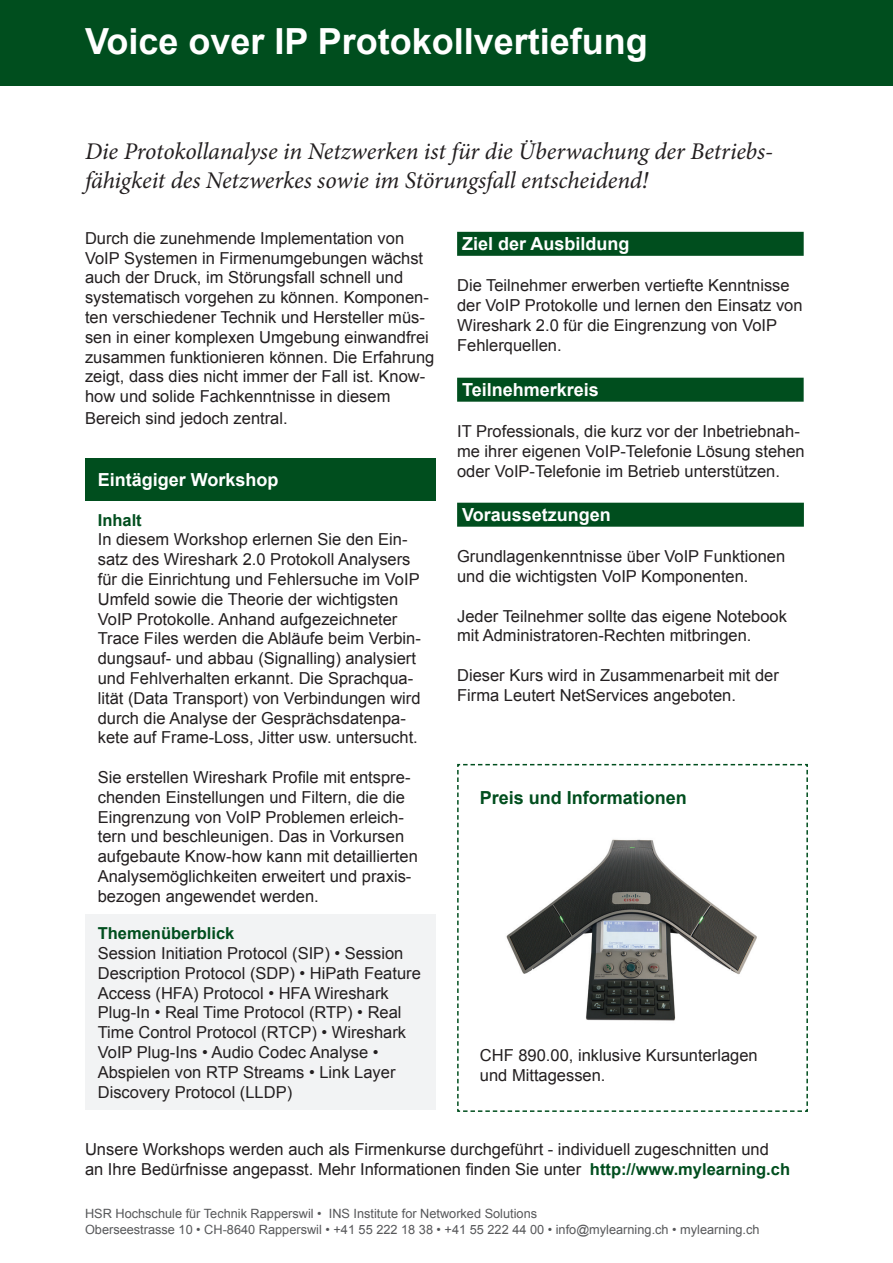
<style>
.page{position:relative;width:893px;height:1263px;background:#fff}
.page>*{position:absolute;margin:0;border:0;box-sizing:border-box;transform-origin:0 0}
.t1{font:700 36px "Arial";color:#fff}
.t2{font:italic 24px "Minion Pro";letter-spacing:-.005em;color:#231f20}
.t3{font:700 18px "Arial";color:#fff}
.t4{font:700 18px "Arial";color:#004e1e}
.t5{font:16.5px/19.8px "Arial";color:#231f20}
.t6{font:700 16.5px "Arial";color:#004e1e}
.t7{font:12.75px/15.3px "Arial";color:#57585a}
</style>
<div class="page">
<div style="left:457px;top:232px;width:347px;height:24px;background:#004e1e"></div>
<div style="left:85px;top:458px;width:351px;height:43px;background:#004e1e"></div>
<div style="left:85px;top:914px;width:351px;height:196px;background:#f2f3f4"></div>
<div style="left:0;top:0;width:893px;height:85px;background:#004e1e"></div>
<svg style="left:457px;top:763px;width:351px;height:349px"></svg>
<img style="left:480px;top:833px;width:303px;height:201px">
<div style="left:457px;top:378px;width:347px;height:24px;background:#004e1e"></div>
<div style="left:457px;top:503px;width:347px;height:24px;background:#004e1e"></div>
<h1 class="t1" style="left:85px;top:18px;width:564px">Voice over IP Protokollvertiefung</h1>
<h2 class="t2" style="left:85px;top:135px;width:690px">Die Protokollanalyse in Netzwerken istfür die Überwachung der Betriebs-</h2>
<h2 class="t2" style="left:85px;top:164px;width:565px">fähigkeit des Netzwerkes sowie im Störungsfall entscheidend!</h2>
<p class="t5" style="left:85px;top:228px;width:340px">Durch die zunehmende Implementation von<br>VoIP Systemen in Firmenumgebungen wächst auch der Druck im, Störungsfall schnell und</p>
<p class="t5" style="left:85px;top:288px;width:345px">systematisch vorgehen zu können. Komponen-</p>
<p class="t5" style="left:85px;top:307px;width:341px">ten verschiedener Technik und Hersteller müs-</p>
<p class="t5" style="left:85px;top:327px;width:345px">sen in einer komplexen Umgebung einwandfrei</p>
<p class="t5" style="left:85px;top:347px;width:351px">zusammen funktionieren können. Die Erfahrung</p>
<p class="t5" style="left:85px;top:387px;width:307px">how und solide Fachkenntnisse in diesem</p>
<p class="t5" style="left:85px;top:367px;width:342px">zeigt, dass dies nicht immer der Fall ist. Know-</p>
<p class="t5" style="left:85px;top:408px;width:204px">Bereich sind jedoch zentral.</p>
<p class="t3" style="left:98px;top:468px;width:182px">Eintägiger Workshop</p>
<p class="t6" style="left:98px;top:509px;width:46px">Inhalt</p>
<p class="t5" style="left:98px;top:550px;width:314px">satz des Wireshark 2.0 Protokoll Analysers</p>
<p class="t5" style="left:98px;top:530px;width:311px">In diesem Workshop erlernen Sie den Ein-</p>
<p class="t5" style="left:98px;top:569px;width:323px">für die Einrichtung und Fehlersuche im VoIP<br>Umfeld sowie die Theorie der wichtigsten<br>VoIP Protokolle. Anhand aufgezeichneter</p>
<p class="t5" style="left:98px;top:649px;width:320px">dungsauf- und abbau (Signalling) analysiert</p>
<p class="t5" style="left:98px;top:629px;width:325px">Trace Files werden die Abläufe beim Verbin-</p>
<p class="t5" style="left:98px;top:668px;width:317px">und Fehlverhalten erkannt. Die Sprachqua-</p>
<p class="t5" style="left:98px;top:688px;width:324px">lität (Data Transport) von Verbindungen wird</p>
<p class="t5" style="left:98px;top:708px;width:310px">durch die Analyse der Gesprächsdatenpa-</p>
<p class="t5" style="left:98px;top:728px;width:322px">kete auf Frame-Loss, Jitter usw. untersucht.</p>
<p class="t5" style="left:98px;top:767px;width:314px">Sie erstellen Wireshark Profile mit entspre-</p>
<p class="t5" style="left:98px;top:787px;width:309px">chenden Einstellungen und Filtern, die die</p>
<p class="t5" style="left:98px;top:807px;width:308px">Eingrenzung von VoIP Problemen erleich-</p>
<p class="t5" style="left:98px;top:847px;width:322px">aufgebaute Know-how kann mit detaillierten</p>
<p class="t5" style="left:98px;top:886px;width:223px">bezogen angewendet werden.</p>
<p class="t5" style="left:98px;top:827px;width:308px">tern und beschleunigen. Das in Vorkursen</p>
<p class="t5" style="left:98px;top:866px;width:315px">Analysemöglichkeiten erweitert und praxis-</p>
<p class="t6" style="left:98px;top:922px;width:138px">Themenüberblick</p>
<p class="t5" style="left:98px;top:943px;width:325px">Session Initiation Protocol (SIP) • Session Description Protocol (SDP) • HiPath Feature Access (HFA) Protocol • HFA Wireshark Plug-In • Real Time Protocol (RTP) • Real Time Control Protocol (RTCP) • Wireshark VoIP Plug-Ins • Audio Codec Analyse • Abspielen von RTP Streams • Link Layer Discovery Protocol (LLDP(</p>
<p class="t3" style="left:462px;top:231px;width:169px">Ziel der Ausbildung</p>
<p class="t5" style="left:457px;top:276px;width:347px">Die Teilnehmer erwerben vertiefte Kenntnisse der VoIP Protokolle und lernen den Einsatz von Wireshark 2.0 für die Eingrenzung von VoIP Fehlerquellen.</p>
<p class="t3" style="left:462px;top:377px;width:138px">Teilnehmerkreis</p>
<p class="t5" style="left:457px;top:422px;width:344px">IT Professionals, die kurz vor der Inbetriebnah-</p>
<p class="t5" style="left:457px;top:461px;width:324px">oder VoIP-Telefonie im Betrieb unterstützen.</p>
<p class="t5" style="left:457px;top:441px;width:349px">me ihrer eigenen VoIP-Telefonie Lösung stehen</p>
<p class="t3" style="left:462px;top:502px;width:150px">Voraussetzungen</p>
<p class="t5" style="left:457px;top:547px;width:330px">Grundlagenkenntnisse über VoIP Funktionen und die wichtigsten VoIP Komponenten.</p>
<p class="t5" style="left:457px;top:606px;width:331px">Jeder Teilnehmer sollte das eigene Notebook mit Administratoren-Rechten mitbringen.</p>
<p class="t5" style="left:457px;top:665px;width:323px">Dieser Kurs wird in Zusammenarbeit mit der<br>Firma Leutert NetServices angeboten.</p>
<p class="t4" style="left:480px;top:785px;width:209px">Preis und Informationen</p>
<p class="t5" style="left:480px;top:1046px;width:279px">CHF 890.00, inklusive Kursunterlagen und Mittagessen.</p>
<p class="t5" style="left:85px;top:1139px;width:685px">Unsere Workshops werden auch als Firmenkurse durchgeführt - individuell zugeschnitten und</p>
<p class="t6" style="left:590px;top:1158px;width:202px">http://www.mylearning.ch</p>
<p class="t5" style="left:85px;top:1159px;width:498px">an Ihre Bedürfnisse angepasst. Mehr Informationen finden Sie unter</p>
<p class="t7" style="left:85px;top:1206px;width:676px">HSR Hochschule für Technik Rapperswil •<br>Oberseestrasse 10 • CH-8640 Rapperswil • +41 55 222 18 38 • +41 55 222 44 00 • info@mylearning.ch • mylearning.ch</p>
<p class="t7" style="left:329px;top:1206px;width:210px">INS Institute for Networked Solutions</p>
</div>
